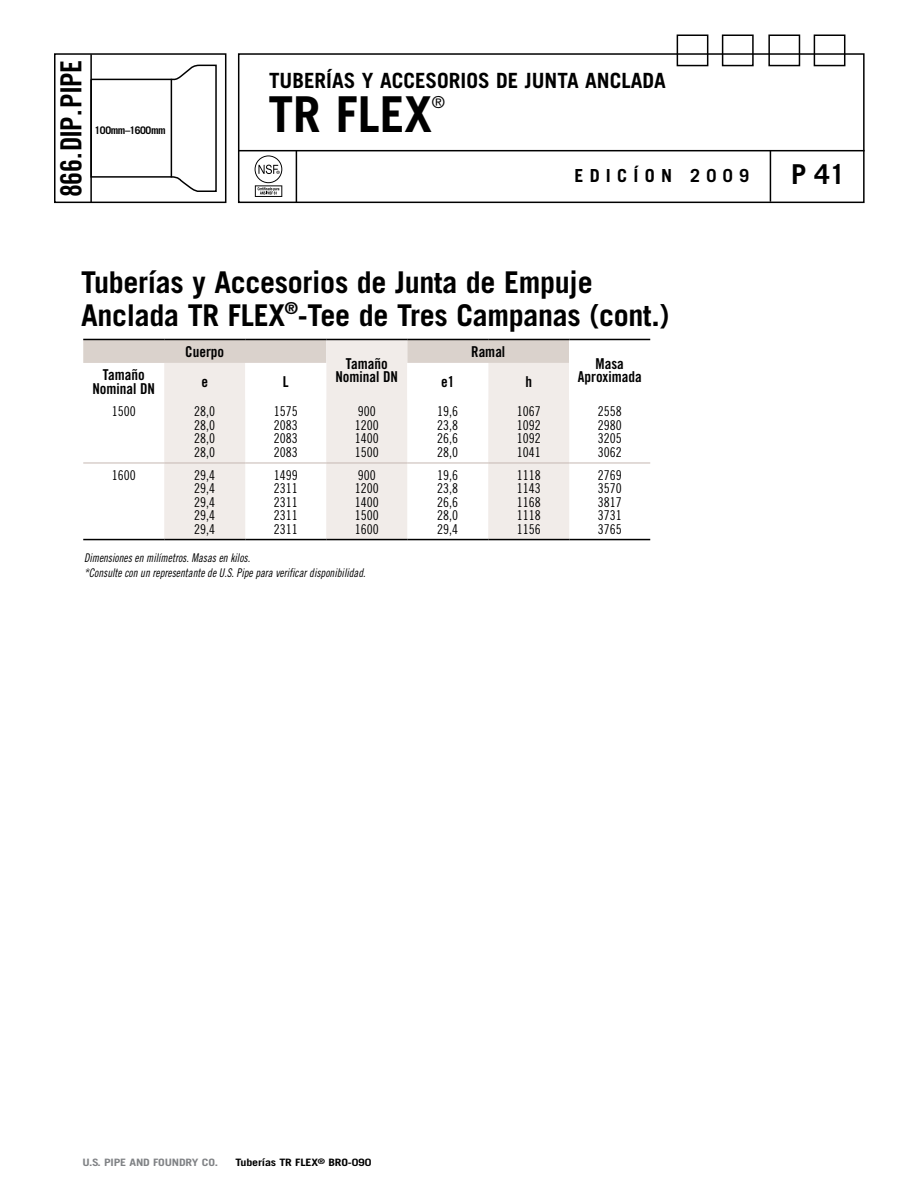
<style>
.page{position:relative;width:918px;height:1188px;background:#fff}
.page>*{position:absolute;margin:0;border:0;box-sizing:border-box;transform-origin:0 0}
.t1{font:700 49.5px "Trade Gothic";color:#000}
.t2{font:700 30px/33px "Trade Gothic";letter-spacing:-.01em;color:#000}
.t3{font:29.1px "Trade Gothic Bold Cond Twenty";letter-spacing:-.03em;color:#000}
.t4{font:700 27.45px "Trade Gothic";color:#000}
.t5{font:700 21px "Trade Gothic";color:#000}
.t6{font:700 18px "Trade Gothic";color:#000}
.t7{font:16.5px "Trade Gothic";color:#000}
.t8{font:15px/13.5px "Trade Gothic Bold Cond Twenty";color:#000;text-align:center}
.t9{font:13.5px/13.5px "Trade Gothic Cond Eighteen";color:#000;text-align:justify}
.t10{font:12px/15px "Trade Gothic Cond Eighteen Obl";color:#000;scale:.9 1}
.t11{font:700 10.5px "Trade Gothic";letter-spacing:-.04em;color:#000}
.t12{font:700 10.2px "Trade Gothic";letter-spacing:-.015em;color:#000;scale:1.18 1}
.t13{font:700 10.2px "Trade Gothic";letter-spacing:-.015em;color:#808285;scale:1.18 1}
</style>
<div class="page">
<div style="left:54px;top:53px;width:172px;height:150px;border:2px solid #000"></div>
<div style="left:238px;top:53px;width:627px;height:150px;border:2px solid #000"></div>
<hr style="left:239px;top:150px;width:626px;height:1px;background:#000">
<hr style="left:296px;top:151px;width:1px;height:51px;background:#000">
<div style="left:814px;top:34px;width:31px;height:32px;border:2px solid #000"></div>
<div style="left:768px;top:34px;width:32px;height:32px;border:2px solid #000"></div>
<div style="left:722px;top:34px;width:32px;height:32px;border:2px solid #000"></div>
<div style="left:677px;top:34px;width:31px;height:32px;border:2px solid #000"></div>
<hr style="left:770px;top:150px;width:1px;height:52px;background:#000">
<hr style="left:90px;top:54px;width:2px;height:148px;background:#000">
<svg style="left:90px;top:64px;width:127px;height:129px"></svg>
<hr style="left:171px;top:79px;width:1px;height:98px;background:#000">
<svg style="left:255px;top:155px;width:27px;height:42px"></svg>
<svg style="left:164px;top:400px;width:405px;height:139px;fill:#f1ece9"></svg>
<svg style="left:83px;top:340px;width:486px;height:60px"></svg>
<hr style="left:83px;top:539px;width:81px;height:1px;background:#000">
<hr style="left:164px;top:539px;width:81px;height:1px;background:#000">
<hr style="left:245px;top:539px;width:81px;height:1px;background:#000">
<hr style="left:326px;top:539px;width:81px;height:1px;background:#000">
<hr style="left:407px;top:539px;width:81px;height:1px;background:#000">
<hr style="left:488px;top:539px;width:81px;height:1px;background:#000">
<hr style="left:569px;top:539px;width:81px;height:1px;background:#000">
<hr style="left:83px;top:339px;width:81px;height:1px;background:#000">
<hr style="left:164px;top:339px;width:81px;height:1px;background:#000">
<hr style="left:245px;top:339px;width:81px;height:1px;background:#000">
<hr style="left:326px;top:339px;width:81px;height:1px;background:#000">
<hr style="left:407px;top:339px;width:81px;height:1px;background:#000">
<hr style="left:488px;top:339px;width:81px;height:1px;background:#000">
<hr style="left:569px;top:339px;width:81px;height:1px;background:#000">
<hr style="left:83px;top:463px;width:81px;height:1px;background:#c5b8b2">
<hr style="left:164px;top:463px;width:81px;height:1px;background:#c5b8b2">
<hr style="left:245px;top:463px;width:81px;height:1px;background:#c5b8b2">
<hr style="left:326px;top:463px;width:81px;height:1px;background:#c5b8b2">
<hr style="left:407px;top:463px;width:81px;height:1px;background:#c5b8b2">
<hr style="left:488px;top:463px;width:81px;height:1px;background:#c5b8b2">
<hr style="left:569px;top:463px;width:81px;height:1px;background:#c5b8b2">
<h3 class="t3" style="left:54px;top:197px;width:138px;rotate:-90deg">866.DIP.PIPE</h3>
<p class="t11" style="left:95px;top:124px;width:73px">100mm–1600mm</p>
<h3 class="t5" style="left:269px;top:67px;width:23px">Tuber</h3>
<h3 class="t5" style="left:326px;top:67px;width:78px">ías y Accesorios</h3>
<h3 class="t5" style="left:496px;top:67px;width:48px">de Junta</h3>
<h3 class="t5" style="left:585px;top:67px;width:24px">Anclada</h3>
<h1 class="t1" style="left:268px;top:84px;width:165px">TR FLEX</h1>
<p class="t7" style="left:432px;top:92px;width:15px">®</p>
<h3 class="t6" style="left:574px;top:165px;width:14px">edic</h3>
<h3 class="t6" style="left:634px;top:165px;width:25px">Í on</h3>
<h3 class="t6" style="left:690px;top:165px;width:60px">2009</h3>
<h2 class="t2" style="left:81px;top:265px;width:590px">Tuberías y Accesorios de Junta de Empuje<br>Anclada TR FLEX<sup>®</sup>-Tee de Tres Campanas (cont.)</h2>
<p class="t8" style="left:185px;top:345px;width:41px">Cuerpo</p>
<p class="t8" style="left:335px;top:356px;width:64px">Tamaño<br>Nominal DN</p>
<p class="t8" style="left:471px;top:345px;width:36px">Ramal</p>
<p class="t8" style="left:596px;top:356px;width:30px">Masa</p>
<p class="t8" style="left:103px;top:368px;width:43px">Tamaño</p>
<p class="t8" style="left:578px;top:370px;width:66px">Aproximada</p>
<p class="t8" style="left:92px;top:382px;width:64px">Nominal DN</p>
<p class="t8" style="left:201px;top:375px;width:8px">e</p>
<p class="t8" style="left:283px;top:375px;width:7px">L</p>
<p class="t8" style="left:441px;top:375px;width:15px">e1</p>
<p class="t8" style="left:525px;top:375px;width:8px">h</p>
<p class="t9" style="left:112px;top:405px;width:25px">1500</p>
<p class="t9" style="left:194px;top:405px;width:22px">28,0<br>28,0<br>28,0<br>28,0</p>
<p class="t9" style="left:274px;top:405px;width:25px">1575<br>2083<br>2083<br>2083</p>
<p class="t9" style="left:355px;top:405px;width:25px;text-align:left">900<br>1200<br>1400<br>1500</p>
<p class="t9" style="left:437px;top:405px;width:22px">19,6<br>23,8<br>26,6<br>28,0</p>
<p class="t9" style="left:517px;top:405px;width:25px">1067<br>1092<br>1092<br>1041</p>
<p class="t9" style="left:598px;top:405px;width:25px">2558<br>2980<br>3205<br>3062</p>
<p class="t9" style="left:112px;top:468px;width:25px">1600</p>
<p class="t9" style="left:194px;top:468px;width:22px">29,4<br>29,4<br>29,4<br>29,4<br>29,4</p>
<p class="t9" style="left:274px;top:468px;width:25px">1499<br>2311<br>2311<br>2311<br>2311</p>
<p class="t9" style="left:355px;top:468px;width:25px;text-align:left">900<br>1200<br>1400<br>1500<br>1600</p>
<p class="t9" style="left:437px;top:468px;width:22px">19,6<br>23,8<br>26,6<br>28,0<br>29,4</p>
<p class="t9" style="left:517px;top:468px;width:25px">1118<br>1143<br>1168<br>1118<br>1156</p>
<p class="t9" style="left:598px;top:468px;width:25px">2769<br>3570<br>3817<br>3731<br>3765</p>
<p class="t10" style="left:84px;top:550px;width:314px">Dimensiones en milímetros. Masas en kilos.<br>*Consulte con un representante de U.S. Pipe para verificar disponibilidad.</p>
<h3 class="t4" style="left:791px;top:158px;width:56px">P 41</h3>
<p class="t13" style="left:82px;top:1156px;width:116px">U.S. PIPE AND FOUNDRY CO.</p>
<p class="t12" style="left:235px;top:1156px;width:117px">Tuberías TR FLEX<sup>®</sup> BRO-090</p>
</div>
